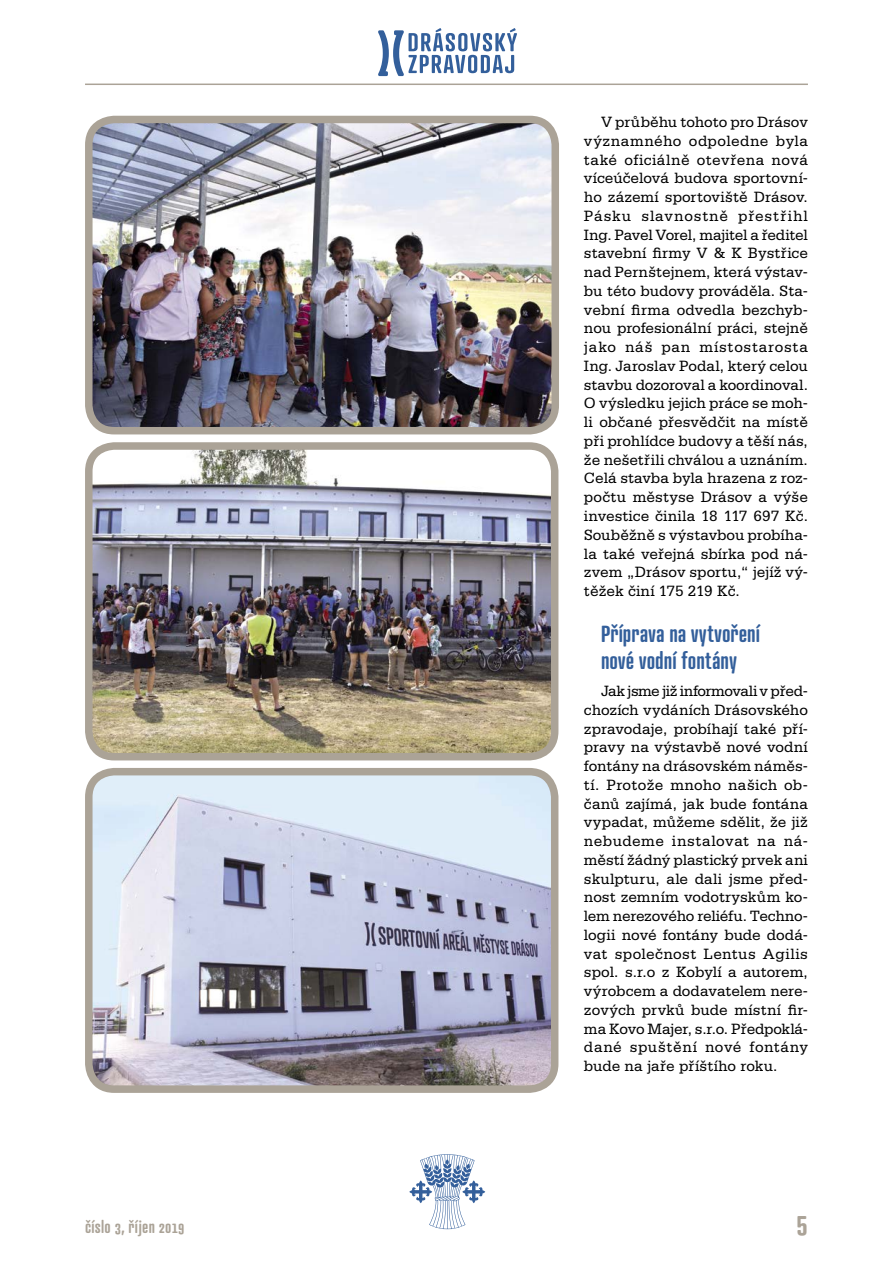
<style>
.page{position:relative;width:893px;height:1263px;background:#fff}
.page>*{position:absolute;margin:0;border:0;box-sizing:border-box;transform-origin:0 0}
.t1{font:600 30px "Atrament Std";color:#aba397}
.t2{font:600 22.5px/27px "Atrament Std";letter-spacing:.01em;color:#335f9b}
.t3{font:600 16.5px "Atrament Std";letter-spacing:.015em;color:#aba397}
.t4{font:15.75px/18.8px "Serifa CE";letter-spacing:.01em;color:#000;text-align:justify}
</style>
<div class="page">
<svg style="left:409px;top:1154px;width:76px;height:75px"></svg>
<svg style="left:378px;top:28px;width:139px;height:48px"></svg>
<hr style="left:85px;top:84px;width:723px;height:1px;background:#aba397">
<img style="left:94px;top:777px;width:455px;height:307px">
<div style="left:85px;top:768px;width:473px;height:325px;border:8px solid #aba397;border-radius:26px"></div>
<img style="left:94px;top:125px;width:456px;height:300px">
<div style="left:85px;top:116px;width:474px;height:318px;border:8px solid #aba397;border-radius:26px"></div>
<img style="left:94px;top:451px;width:461px;height:301px">
<div style="left:85px;top:442px;width:473px;height:318px;border:8px solid #aba397;border-radius:26px"></div>
<p class="t4" style="left:584px;top:112px;width:225px;text-indent:17px">V průběhu tohoto pro Drásov významného odpoledne byla také oficiálně otevřena nová víceúčelová budova sportovní&shy;ho zázemí sportoviště Drásov.<br>Pásku slavnostně přestřihl Ing. Pavel Vorel, majitel a ředitel stavební firmy V &amp; K Bystřice nad Pernštejnem, která výstav&shy;bu této budovy prováděla. Sta&shy;vební firma odvedla bezchyb&shy;nou profesionální práci, stejně jako náš pan místostarosta Ing. Jaroslav Podal, který celou stavbu dozoroval a koordinoval.<br>O výsledku jejich práce se moh&shy;li občané přesvědčit na místě při prohlídce budovy a těší nás, že nešetřili chválou a uznáním.<br>Celá stavba byla hrazena z roz&shy;počtu městyse Drásov a výše investice činila 18 117 697 Kč.<br>Souběžně s výstavbou probíha&shy;la také veřejná sbírka pod ná&shy;zvem „Drásov sportu,“ jejíž vý&shy;těžek činí 175 219 Kč.</p>
<h2 class="t2" style="left:601px;top:619px;width:161px">Příprava na vytvoření nové vodní fontány</h2>
<p class="t4" style="left:584px;top:681px;width:225px;text-indent:17px">Jak jsme již informovali v před&shy;chozích vydáních Drásovského zpravodaje, probíhají také pří&shy;pravy na výstavbě nové vodní fontány na drásovském náměs&shy;tí. Protože mnoho našich ob&shy;čanů zajímá, jak bude fontána vypadat, můžeme sdělit, že již nebudeme instalovat na ná&shy;městí žádný plastický prvek ani skulpturu, ale dali jsme před&shy;nost zemním vodotryskům ko&shy;lem nerezového reliéfu. Techno&shy;logii nové fontány bude dodá&shy;vat společnost Lentus Agilis spol. s.r.o z Kobylí a autorem, výrobcem a dodavatelem nere&shy;zových prvků bude místní fir&shy;ma Kovo Majer, s.r.o. Předpoklá&shy;dané spuštění nové fontány bude na jaře příštího roku.</p>
<p class="t3" style="left:85px;top:1216px;width:101px">číslo 3, říjen 2019</p>
<h1 class="t1" style="left:797px;top:1202px;width:13px">5</h1>
</div>
